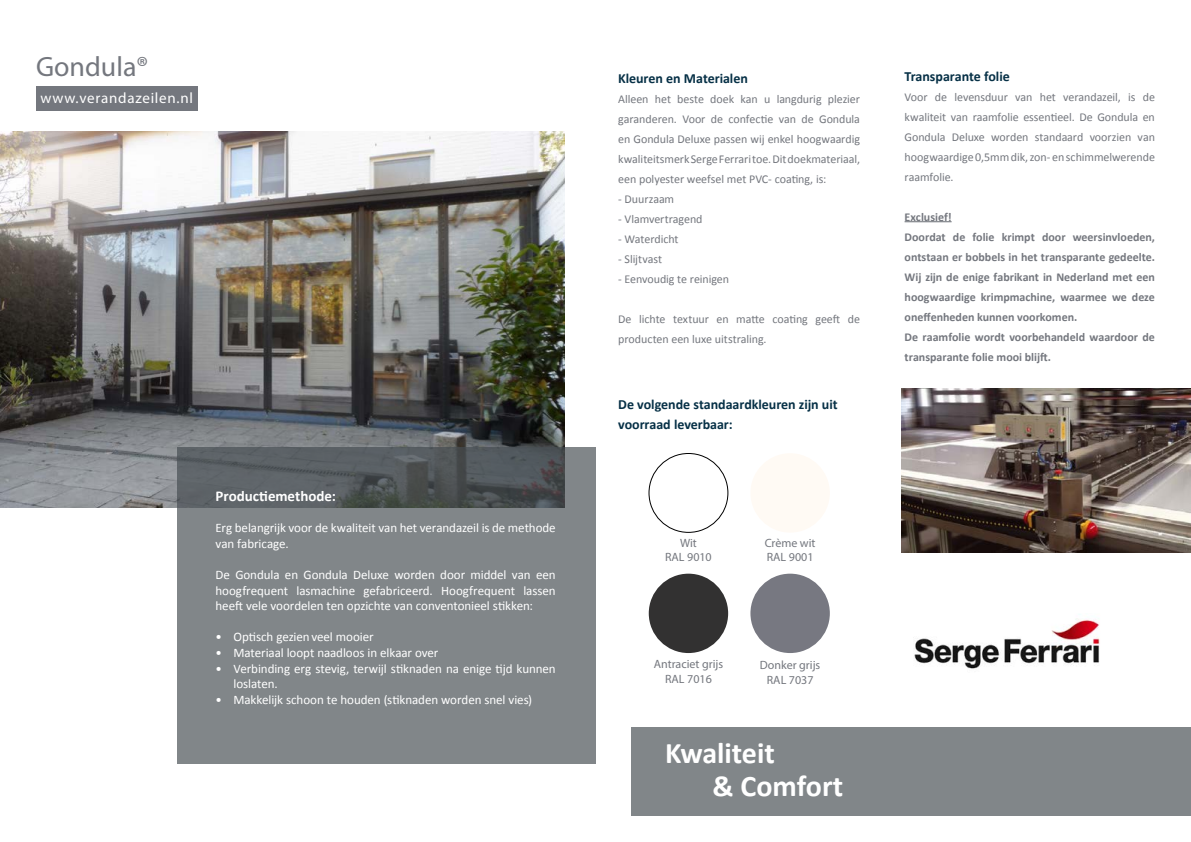
<style>
.page{position:relative;width:1191px;height:842px;background:#fff}
.page>*{position:absolute;margin:0;border:0;box-sizing:border-box;transform-origin:0 0}
.t1{font:700 30px/33px "Calibri";color:#fff}
.t2{font:28px "Myriad Pro";color:#74777e}
.t3{font:15px "Myriad Pro";letter-spacing:.05em;color:#fff}
.t4{font:700 15px "Calibri";color:#fff}
.t5{font:700 14px/20px "Calibri";letter-spacing:-.005em;color:#063046}
.t6{font:13px/15.6px "Calibri";letter-spacing:-.01em;color:#fff}
.t7{font:12px/20px "Calibri";letter-spacing:-.005em;color:#74777e;text-align:justify}
.t8{font:700 12px/20px "Calibri";color:#74777e}
.t9{font:12px/14.4px "Myriad Pro";color:#74777e;text-align:center}
</style>
<div class="page">
<img style="left:0;top:132px;width:564px;height:376px">
<svg style="left:177px;top:447px;width:418px;height:317px;background:#787d80"></svg>
<div style="left:631px;top:728px;width:560px;height:88px;background:#818689"></div>
<hr style="left:904px;top:221px;width:47px;height:1px;background:#74777e">
<div style="left:649px;top:453px;width:79px;height:80px;border:1px solid #000;border-radius:50%"></div>
<div style="left:750px;top:453px;width:80px;height:80px;background:#fffaf4;border-radius:50%"></div>
<div style="left:750px;top:574px;width:80px;height:79px;background:#777881;border-radius:50%"></div>
<div style="left:649px;top:574px;width:79px;height:79px;background:#323131;border-radius:50%"></div>
<img style="left:901px;top:389px;width:290px;height:163px">
<div style="left:36px;top:86px;width:161px;height:25px;background:#74777e"></div>
<img style="left:914px;top:614px;width:186px;height:55px">
<h2 class="t2" style="left:36px;top:50px;width:114px">Gondula®</h2>
<p class="t3" style="left:40px;top:88px;width:154px">www.verandazeilen.nl</p>
<p class="t4" style="left:215px;top:486px;width:122px">Productiemethode:</p>
<p class="t6" style="left:215px;top:520px;width:342px">Erg belangrijk voor de kwaliteit van het verandazeil is de methode van fabricage.</p>
<p class="t6" style="left:215px;top:567px;width:342px;text-align:justify">De Gondula en Gondula Deluxe worden door middel van een hoogfrequent lasmachine gefabriceerd. Hoogfrequent lassen heeft vele voordelen ten opzichte van conventonieel stikken:</p>
<p class="t6" style="left:215px;top:629px;width:160px">• Optisch gezien veel mooier</p>
<p class="t6" style="left:215px;top:645px;width:224px">• Materiaal loopt naadloos in elkaar over</p>
<p class="t6" style="left:233px;top:660px;width:324px;text-indent:-18px">• Verbinding erg stevig, terwijl stiknaden na enige tijd kunnen loslaten.</p>
<p class="t6" style="left:215px;top:692px;width:318px">• Makkelijk schoon te houden (stiknaden worden snel vies)</p>
<p class="t5" style="left:618px;top:68px;width:131px">Kleuren en Materialen</p>
<p class="t7" style="left:618px;top:89px;width:243px">Alleen het beste doek kan u langdurig plezier garanderen. Voor de confectie van de Gondula en Gondula Deluxe passen wij enkel hoogwaardig kwaliteitsmerk Serge Ferrari toe. Dit doekmateriaal, een polyester weefsel met PVC- coating, is:</p>
<p class="t7" style="left:618px;top:189px;width:58px">- Duurzaam</p>
<p class="t7" style="left:618px;top:209px;width:86px">- Vlamvertragend</p>
<p class="t7" style="left:618px;top:229px;width:62px">- Waterdicht</p>
<p class="t7" style="left:618px;top:249px;width:46px">- Slijtvast</p>
<p class="t7" style="left:618px;top:269px;width:112px">- Eenvoudig te reinigen</p>
<p class="t7" style="left:618px;top:309px;width:243px">De lichte textuur en matte coating geeft de producten een luxe uitstraling.</p>
<p class="t5" style="left:618px;top:395px;width:221px">De volgende standaardkleuren zijn uit voorraad leverbaar:</p>
<p class="t9" style="left:665px;top:535px;width:48px">Wit<br>RAL 9010</p>
<p class="t9" style="left:764px;top:535px;width:52px;text-align:left">Crème wit<br>RAL 9001</p>
<p class="t9" style="left:654px;top:657px;width:71px">Antraciet grijs<br>RAL 7016</p>
<p class="t9" style="left:760px;top:658px;width:62px">Donker grijs<br>RAL 7037</p>
<h1 class="t1" style="left:712px;top:737px;width:132px;text-indent:-47px">Kwaliteit<br>&amp; Comfort</h1>
<p class="t5" style="left:904px;top:66px;width:107px">Transparante folie</p>
<p class="t7" style="left:904px;top:87px;width:252px">Voor de levensduur van het verandazeil, is de kwaliteit van raamfolie essentieel. De Gondula en Gondula Deluxe worden standaard voorzien van hoogwaardige 0,5mm dik, zon- en schimmelwerende raamfolie.</p>
<p class="t8" style="left:904px;top:207px;width:252px">Exclusief!<br>Doordat de folie krimpt door weersinvloeden, ontstaan er bobbels in het transparante gedeelte.<br>Wij zijn de enige fabrikant in Nederland met een hoogwaardige krimpmachine, waarmee we deze oneffenheden kunnen voorkomen.<br>De raamfolie wordt voorbehandeld waardoor de transparante folie mooi blijft.</p>
</div>
